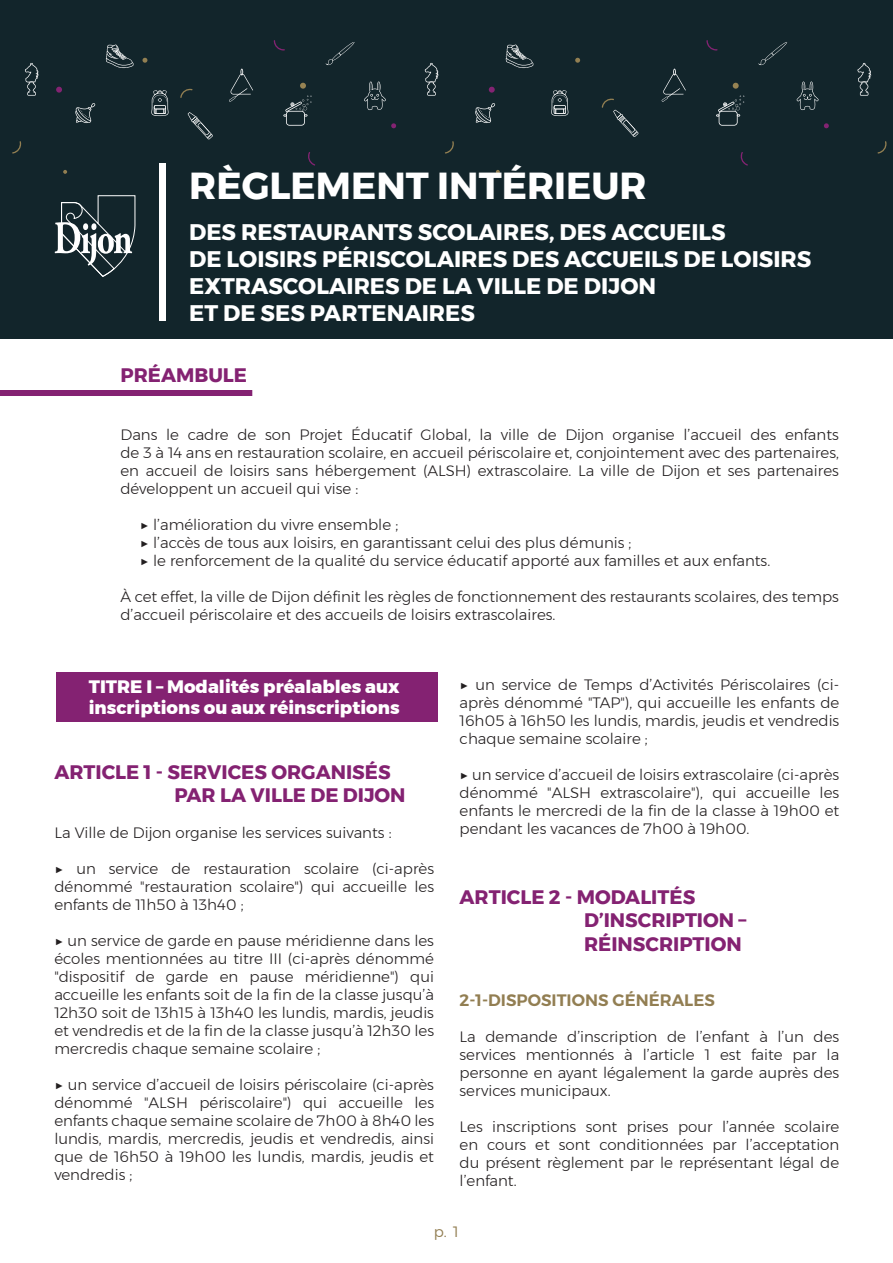
<style>
.page{position:relative;width:893px;height:1263px;background:#fff}
.page>*{position:absolute;margin:0;border:0;box-sizing:border-box;transform-origin:0 0}
.t1{font:700 37.5px "Montserrat";color:#fff}
.t2{font:700 22.5px/27px "Montserrat";color:#fff}
.t3{font:700 19.5px/23.4px "Montserrat";color:#842272}
.Style_de_paragraphe{font:800 18px/21.6px "Montserrat";color:#fff}
.t4{font:600 16.5px "Montserrat";color:#927e52}
.Style_de_paragraphe-2{font:300 15px/18px "Montserrat";color:#231f20;text-align:justify}
.t5{font:300 15px "Montserrat Alternates";color:#927e52}
</style>
<div class="page">
<div style="left:56px;top:672px;width:382px;height:49px;background:#842272"></div>
<div style="left:0;top:0;width:893px;height:338px;background:#12252b"></div>
<svg style="left:716px;top:96px;width:28px;height:30px"></svg>
<svg style="left:857px;top:63px;width:14px;height:33px"></svg>
<svg style="left:796px;top:82px;width:22px;height:28px"></svg>
<svg style="left:758px;top:42px;width:29px;height:24px"></svg>
<svg style="left:662px;top:69px;width:24px;height:33px"></svg>
<svg style="left:733px;top:83px;width:6px;height:6px"></svg>
<svg style="left:824px;top:123px;width:5px;height:5px"></svg>
<svg style="left:877px;top:141px;width:10px;height:13px"></svg>
<svg style="left:706px;top:40px;width:12px;height:11px"></svg>
<svg style="left:740px;top:152px;width:8px;height:14px"></svg>
<svg style="left:283px;top:96px;width:29px;height:30px"></svg>
<svg style="left:551px;top:90px;width:17px;height:26px"></svg>
<svg style="left:475px;top:103px;width:20px;height:20px"></svg>
<svg style="left:506px;top:44px;width:27px;height:25px"></svg>
<svg style="left:425px;top:63px;width:14px;height:33px"></svg>
<svg style="left:364px;top:82px;width:22px;height:28px"></svg>
<svg style="left:326px;top:42px;width:29px;height:24px"></svg>
<svg style="left:229px;top:69px;width:24px;height:33px"></svg>
<svg style="left:300px;top:83px;width:6px;height:6px"></svg>
<svg style="left:489px;top:87px;width:6px;height:6px"></svg>
<svg style="left:575px;top:58px;width:5px;height:5px"></svg>
<svg style="left:496px;top:170px;width:4px;height:4px"></svg>
<svg style="left:391px;top:123px;width:5px;height:5px"></svg>
<svg style="left:445px;top:141px;width:9px;height:13px"></svg>
<svg style="left:602px;top:98px;width:36px;height:39px"></svg>
<svg style="left:274px;top:40px;width:11px;height:11px"></svg>
<svg style="left:308px;top:152px;width:7px;height:14px"></svg>
<svg style="left:151px;top:90px;width:17px;height:26px"></svg>
<svg style="left:188px;top:112px;width:25px;height:28px"></svg>
<svg style="left:75px;top:103px;width:20px;height:20px"></svg>
<svg style="left:106px;top:44px;width:28px;height:25px"></svg>
<svg style="left:25px;top:63px;width:14px;height:33px"></svg>
<svg style="left:56px;top:87px;width:6px;height:6px"></svg>
<svg style="left:142px;top:58px;width:5px;height:5px"></svg>
<svg style="left:63px;top:170px;width:4px;height:4px"></svg>
<svg style="left:12px;top:141px;width:10px;height:13px"></svg>
<svg style="left:180px;top:88px;width:13px;height:10px"></svg>
<svg style="left:55px;top:195px;width:81px;height:82px"></svg>
<div style="left:159px;top:163px;width:7px;height:157px;background:#fff"></div>
<div style="left:0;top:390px;width:252px;height:6px;background:#842272"></div>
<p class="t1" style="left:189px;top:156px;width:459px">RÈGLEMENT INTÉRIEUR</p>
<p class="t2" style="left:189px;top:218px;width:538px">DES RESTAURANTS SCOLAIRES, DES ACCUEILS</p>
<p class="t2" style="left:189px;top:245px;width:624px">DE LOISIRS PÉRISCOLAIRES DES ACCUEILS DE LOISIRS<br>EXTRASCOLAIRES DE LA VILLE DE DIJON</p>
<p class="t2" style="left:189px;top:299px;width:287px">ET DE SES PARTENAIRES</p>
<p class="t3" style="left:120px;top:363px;width:128px">PRÉAMBULE</p>
<p class="Style_de_paragraphe-2" style="left:120px;top:425px;width:720px">Dans le cadre de son Projet Éducatif Global, la ville de Dijon organise l’accueil des enfants de 3 à 14 ans en restauration scolaire, en accueil périscolaire et, conjointement avec des partenaires, en accueil de loisirs sans hébergement (ALSH) extrascolaire. La ville de Dijon et ses partenaires développent un accueil qui vise :</p>
<p class="Style_de_paragraphe-2" style="left:140px;top:515px;width:260px">▶ l’amélioration du vivre ensemble ;</p>
<p class="Style_de_paragraphe-2" style="left:140px;top:533px;width:493px">▶ l’accès de tous aux loisirs, en garantissant celui des plus démunis ;</p>
<p class="Style_de_paragraphe-2" style="left:140px;top:551px;width:632px">▶ le renforcement de la qualité du service éducatif apporté aux familles et aux enfants.</p>
<p class="Style_de_paragraphe-2" style="left:120px;top:587px;width:720px">À cet effet, la ville de Dijon définit les règles de fonctionnement des restaurants scolaires, des temps d’accueil périscolaire et des accueils de loisirs extrascolaires.</p>
<p class="Style_de_paragraphe" style="left:89px;top:675px;width:312px">TITRE I – Modalités préalables aux inscriptions ou aux réinscriptions</p>
<p class="t3" style="left:54px;top:760px;width:338px">ARTICLE 1 - SERVICES ORGANISÉS</p>
<p class="t3" style="left:174px;top:784px;width:233px">PAR LA VILLE DE DIJON</p>
<p class="Style_de_paragraphe-2" style="left:54px;top:824px;width:339px">La Ville de Dijon organise les services suivants :</p>
<p class="Style_de_paragraphe-2" style="left:54px;top:860px;width:381px">▶ un service de restauration scolaire (ci-après dénommé "restauration scolaire") qui accueille les enfants de 11h50 à 13h40 ;</p>
<p class="Style_de_paragraphe-2" style="left:54px;top:932px;width:381px">▶ un service de garde en pause méridienne dans les écoles mentionnées au titre III (ci-après dénommé "dispositif de garde en pause méridienne") qui accueille les enfants soit de la fin de la classe jusqu’à 12h30 soit de 13h15 à 13h40 les lundis, mardis, jeudis et vendredis et de la fin de la classe jusqu’à 12h30 les mercredis chaque semaine scolaire ;</p>
<p class="Style_de_paragraphe-2" style="left:54px;top:1076px;width:381px">▶ un service d’accueil de loisirs périscolaire (ci-après dénommé "ALSH périscolaire") qui accueille les enfants chaque semaine scolaire de 7h00 à 8h40 les lundis, mardis, mercredis, jeudis et vendredis, ainsi que de 16h50 à 19h00 les lundis, mardis, jeudis et vendredis ;</p>
<p class="Style_de_paragraphe-2" style="left:460px;top:675px;width:381px">▶ un service de Temps d’Activités Périscolaires (ci&shy;après dénommé "TAP"), qui accueille les enfants de 16h05 à 16h50 les lundis, mardis, jeudis et vendredis chaque semaine scolaire ;</p>
<p class="Style_de_paragraphe-2" style="left:460px;top:765px;width:381px">▶ un service d’accueil de loisirs extrascolaire (ci-après dénommé "ALSH extrascolaire"), qui accueille les enfants le mercredi de la fin de la classe à 19h00 et pendant les vacances de 7h00 à 19h00.</p>
<p class="t3" style="left:460px;top:885px;width:237px">ARTICLE 2 - MODALITÉS</p>
<p class="t3" style="left:584px;top:909px;width:164px">D’INSCRIPTION –<br>RÉINSCRIPTION</p>
<p class="t4" style="left:460px;top:987px;width:257px">2-1-DISPOSITIONS GÉNÉRALES</p>
<p class="Style_de_paragraphe-2" style="left:460px;top:1028px;width:381px">La demande d’inscription de l’enfant à l’un des services mentionnés à l’article 1 est faite par la personne en ayant légalement la garde auprès des services municipaux.</p>
<p class="Style_de_paragraphe-2" style="left:460px;top:1118px;width:381px">Les inscriptions sont prises pour l’année scolaire en cours et sont conditionnées par l’acceptation du présent règlement par le représentant légal de l’enfant.</p>
<p class="t5" style="left:434px;top:1220px;width:28px">p. 1</p>
</div>
